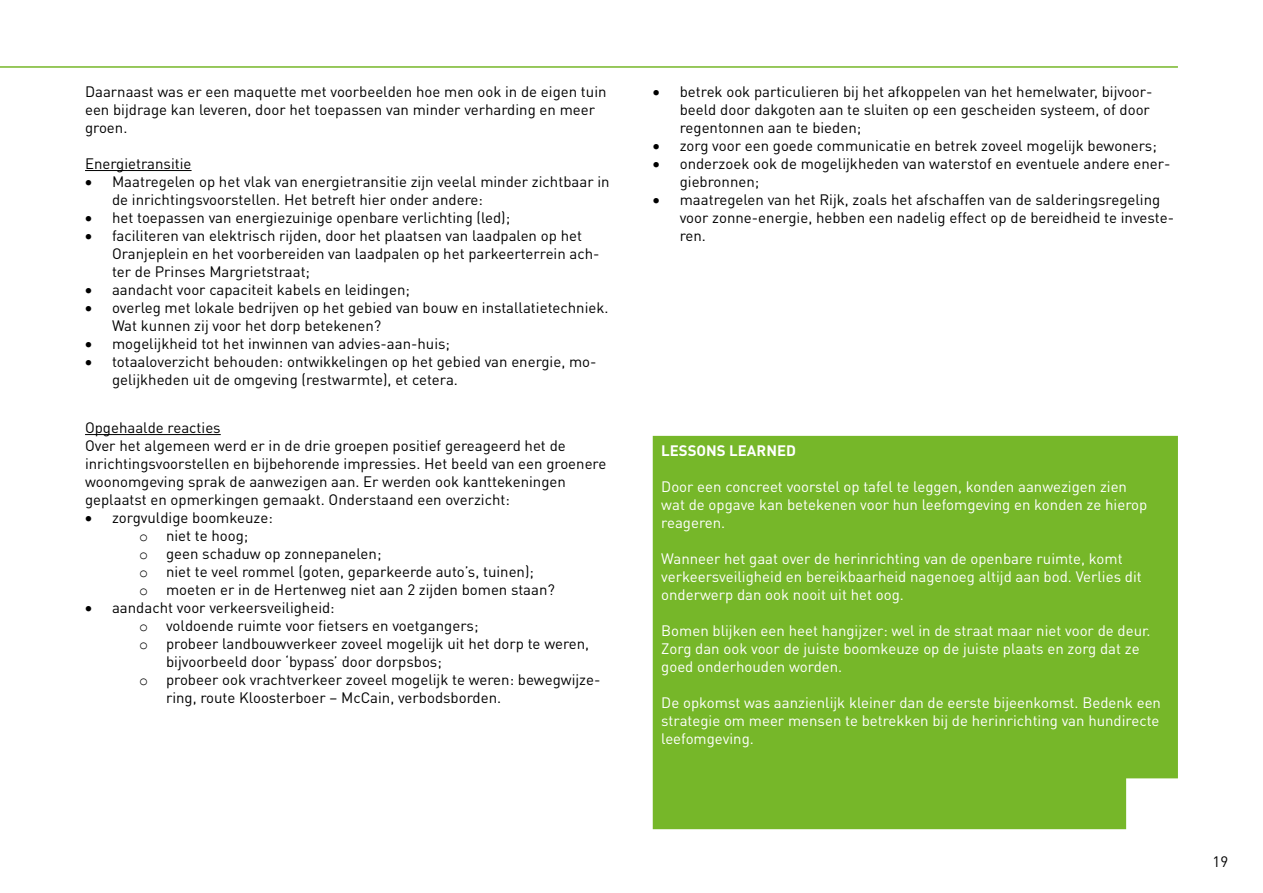
<style>
.page{position:relative;width:1263px;height:893px;background:#fff}
.page>*{position:absolute;margin:0;border:0;box-sizing:border-box;transform-origin:0 0}
.t1{font:15px/18px "DINOT";color:#000}
.t2{font:15px/18px "DINOT";color:#fff}
.t3{font:700 15px "DINOT";color:#fff}
.s1{font-family:"Courier New"}
</style>
<div class="page">
<hr style="left:0;top:66px;width:1178px;height:2px;background:#76b729">
<hr style="left:85px;top:170px;width:107px;height:1px;background:#000">
<hr style="left:85px;top:434px;width:136px;height:1px;background:#000">
<div style="left:653px;top:436px;width:525px;height:393px;background:#76b729"></div>
<p class="t1" style="left:85px;top:81px;width:523px">Daarnaast was er een maquette met voorbeelden hoe men ook in de eigen tuin een bijdrage kan leveren, door het toepassen van minder verharding en meer groen.</p>
<p class="t1" style="left:85px;top:153px;width:108px">Energietransitie</p>
<p class="t1" style="left:112px;top:171px;width:499px;text-indent:-27px">• Maatregelen op het vlak van energietransitie zijn veelal minder zichtbaar in de inrichtingsvoorstellen. Het betreft hier onder andere:</p>
<p class="t1" style="left:85px;top:207px;width:427px">• het toepassen van energiezuinige openbare verlichting (led);</p>
<p class="t1" style="left:112px;top:225px;width:489px;text-indent:-27px">• faciliteren van elektrisch rijden, door het plaatsen van laadpalen op het<br>Oranjeplein en het voorbereiden van laadpalen op het parkeerterrein ach&shy;ter de Prinses Margrietstraat;</p>
<p class="t1" style="left:85px;top:279px;width:326px">• aandacht voor capaciteit kabels en leidingen;</p>
<p class="t1" style="left:112px;top:297px;width:498px;text-indent:-27px">• overleg met lokale bedrijven op het gebied van bouw en installatietechniek.<br>Wat kunnen zij voor het dorp betekenen?</p>
<p class="t1" style="left:85px;top:333px;width:366px">• mogelijkheid tot het inwinnen van advies-aan-huis;</p>
<p class="t1" style="left:112px;top:351px;width:486px;text-indent:-27px">• totaaloverzicht behouden: ontwikkelingen op het gebied van energie, mo&shy;gelijkheden uit de omgeving (restwarmte), et cetera.</p>
<p class="t1" style="left:85px;top:417px;width:523px">Opgehaalde reacties<br>Over het algemeen werd er in de drie groepen positief gereageerd het de inrichtingsvoorstellen en bijbehorende impressies. Het beeld van een groenere woonomgeving sprak de aanwezigen aan. Er werden ook kanttekeningen geplaatst en opmerkingen gemaakt. Onderstaand een overzicht:</p>
<p class="t1" style="left:139px;top:507px;width:417px;text-indent:-54px">• zorgvuldige boomkeuze:<br><span class="s1">o</span> niet te hoog;<br><span class="s1">o</span> geen schaduw op zonnepanelen;<br><span class="s1">o</span> niet te veel rommel (goten, geparkeerde auto’s, tuinen);<br><span class="s1">o</span> moeten er in de Hertenweg niet aan 2 zijden bomen staan?</p>
<p class="t1" style="left:85px;top:597px;width:251px">• aandacht voor verkeersveiligheid:</p>
<p class="t1" style="left:139px;top:615px;width:341px"><span class="s1">o</span> voldoende ruimte voor fietsers en voetgangers;</p>
<p class="t1" style="left:139px;top:633px;width:452px"><span class="s1">o</span> probeer landbouwverkeer zoveel mogelijk uit het dorp te weren,</p>
<p class="t1" style="left:166px;top:651px;width:277px">bijvoorbeeld door ‘bypass’ door dorpsbos;</p>
<p class="t1" style="left:139px;top:669px;width:463px"><span class="s1">o</span> probeer ook vrachtverkeer zoveel mogelijk te weren: bewegwijze-</p>
<p class="t1" style="left:166px;top:687px;width:337px">ring, route Kloosterboer – McCain, verbodsborden.</p>
<p class="t1" style="left:680px;top:81px;width:474px;text-indent:-27px">• betrek ook particulieren bij het afkoppelen van het hemelwater, bijvoor&shy;beeld door dakgoten aan te sluiten op een gescheiden systeem, of door regentonnen aan te bieden;</p>
<p class="t1" style="left:653px;top:135px;width:505px">• zorg voor een goede communicatie en betrek zoveel mogelijk bewoners;</p>
<p class="t1" style="left:680px;top:153px;width:492px;text-indent:-27px">• onderzoek ook de mogelijkheden van waterstof en eventuele andere ener&shy;giebronnen;</p>
<p class="t1" style="left:680px;top:189px;width:496px;text-indent:-27px">• maatregelen van het Rijk, zoals het afschaffen van de salderingsregeling voor zonne-energie, hebben een nadelig effect op de bereidheid te investe&shy;ren.</p>
<p class="t3" style="left:661px;top:440px;width:136px">LESSONS LEARNED</p>
<p class="t2" style="left:661px;top:477px;width:488px">Door een concreet voorstel op tafel te leggen, konden aanwezigen zien wat de opgave kan betekenen voor hun leefomgeving en konden ze hierop reageren.</p>
<p class="t2" style="left:661px;top:549px;width:482px">Wanneer het gaat over de herinrichting van de openbare ruimte, komt verkeersveiligheid en bereikbaarheid nagenoeg altijd aan bod. Verlies dit onderwerp dan ook nooit uit het oog.</p>
<p class="t2" style="left:661px;top:621px;width:491px">Bomen blijken een heet hangijzer: wel in de straat maar niet voor de deur.<br>Zorg dan ook voor de juiste boomkeuze op de juiste plaats en zorg dat ze goed onderhouden worden.</p>
<p class="t2" style="left:661px;top:693px;width:501px;text-align:justify">De opkomst was aanzienlijk kleiner dan de eerste bijeenkomst. Bedenk een strategie om meer mensen te betrekken bij de herinrichting van hundirecte leefomgeving.</p>
<p class="t1" style="left:1212px;top:852px;width:17px">19</p>
</div>
